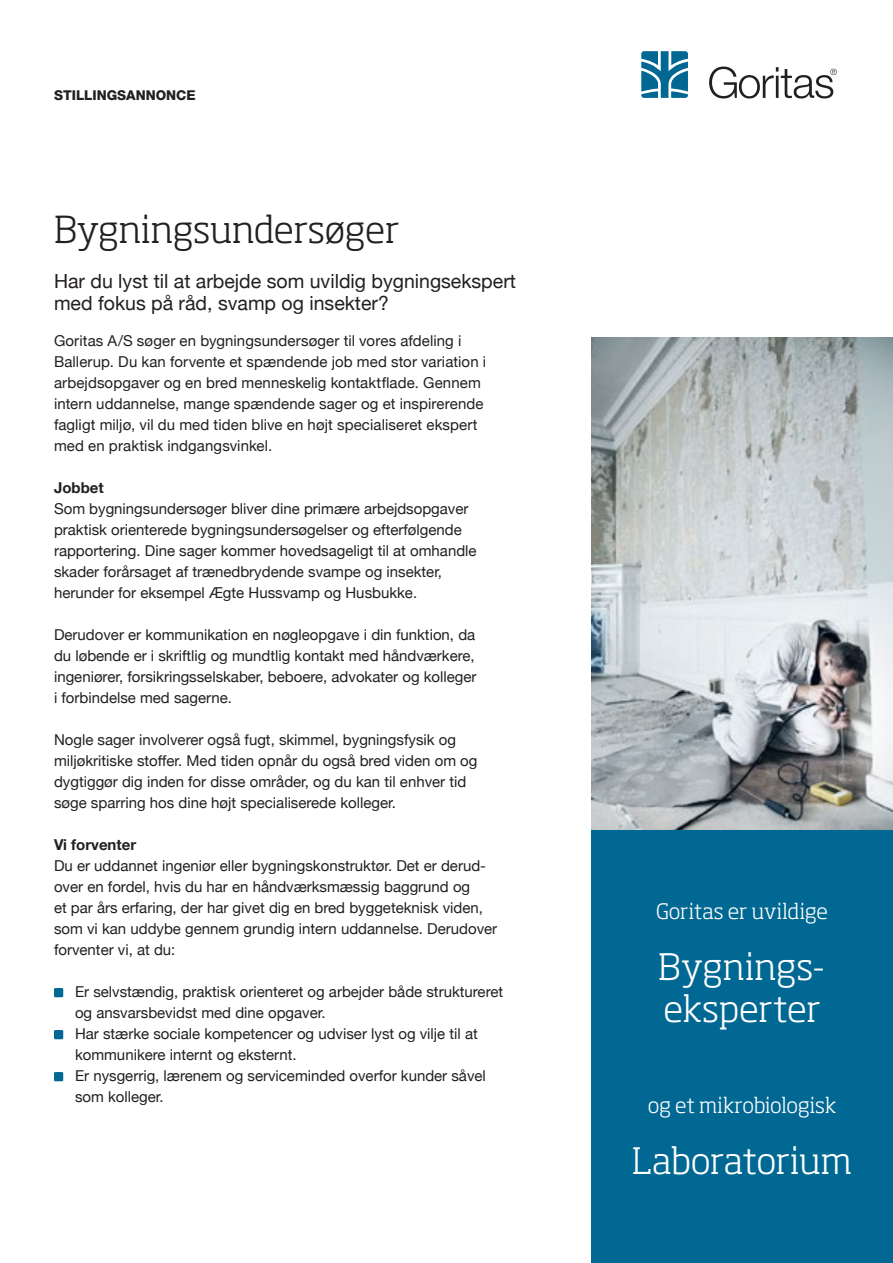
<style>
.page{position:relative;width:893px;height:1263px;background:#fff}
.page>*{position:absolute;margin:0;border:0;box-sizing:border-box;transform-origin:0 0}
.t1{font:300 36.75px "Soho Std";letter-spacing:-.005em;color:#231f20}
.t2{font:300 36px/42px "Soho Std";letter-spacing:-.005em;color:#fff}
.t3{font:300 21px "Soho Std";color:#fff}
.t4{font:19.5px/22.5px "Helvetica Neue";color:#231f20}
.t5{font:15px/21px "Helvetica Neue";color:#231f20}
.t6{font:700 15px "Helvetica Neue";color:#231f20}
.t7{font:800 13.5px "Helvetica Neue LT Com";color:#231f20}
</style>
<div class="page">
<div style="left:591px;top:829px;width:302px;height:434px;background:#006892"></div>
<div style="left:54px;top:988px;width:9px;height:9px;background:#006892"></div>
<div style="left:54px;top:1030px;width:9px;height:9px;background:#006892"></div>
<div style="left:54px;top:1072px;width:9px;height:9px;background:#006892"></div>
<img style="left:591px;top:337px;width:302px;height:492px">
<svg style="left:709px;top:67px;width:128px;height:31px"></svg>
<svg style="left:641px;top:51px;width:47px;height:47px"></svg>
<p class="t7" style="left:54px;top:87px;width:143px">STILLINGSANNONCE</p>
<h1 class="t1" style="left:54px;top:206px;width:347px">Bygningsundersøger</h1>
<h3 class="t4" style="left:54px;top:271px;width:463px">Har du lyst til at arbejde som uvildig bygningsekspert med fokus på råd, svamp og insekter?</h3>
<p class="t5" style="left:54px;top:331px;width:434px">Goritas A/S søger en bygningsundersøger til vores afdeling i Ballerup. Du kan forvente et spændende job med stor variation i -arbejdsopgaver og en bred menneskelig kontaktflade. Gennem intern uddannelse, mange spændende sager og et inspirerende fagligt miljø, vil du med tiden blive en højt specialiseret ekspert med en praktisk indgangsvinkel.</p>
<p class="t6" style="left:54px;top:476px;width:51px">Jobbet</p>
<p class="t5" style="left:54px;top:499px;width:424px">Som bygningsundersøger bliver dine primære arbejdsopgaver praktisk orienterede bygningsundersøgelser og efterfølgende rapportering. Dine sager kommer hovedsageligt til at omhandle skader forårsaget af trænedbrydende svampe og insekter, herunder for eksempel Ægte Hussvamp og Husbukke.</p>
<p class="t5" style="left:54px;top:625px;width:424px">Derudover er kommunikation en nøgleopgave i din funktion, da du løbende er i skriftlig og mundtlig kontakt med håndværkere, ingeniører, forsikringsselskaber, beboere, advokater og kolleger i forbindelse med sagerne.</p>
<p class="t5" style="left:54px;top:730px;width:425px">Nogle sager involverer også fugt, skimmel, bygningsfysik og -miljøkritiske stoffer. Med tiden opnår du også bred viden om og dygtiggør dig inden for disse områder, og du kan til enhver tid søge sparring hos dine højt specialiserede kolleger.</p>
<p class="t6" style="left:54px;top:833px;width:84px">Vi forventer</p>
<p class="t5" style="left:54px;top:856px;width:445px">Du er uddannet ingeniør eller bygningskonstruktør. Det er derud&shy;over en fordel, hvis du har en håndværksmæssig baggrund og<br>et par års erfaring, der har givet dig en bred byggeteknisk viden, som vi kan uddybe gennem grundig intern uddannelse. Derudover forventer vi, at du:</p>
<p class="t5" style="left:75px;top:982px;width:430px">Er selvstændig, praktisk orienteret og arbejder både struktureret og ansvarsbevidst med dine opgaver.<br>Har stærke sociale kompetencer og udviser lyst og vilje til at kommunikere internt og eksternt.<br>Er nysgerrig, lærenem og serviceminded overfor kunder såvel som kolleger.</p>
<h3 class="t3" style="left:656px;top:898px;width:173px">Goritas er uvildige</h3>
<h2 class="t2" style="left:658px;top:945px;width:169px">Bygnings&shy;eksperter</h2>
<h3 class="t3" style="left:648px;top:1092px;width:190px">og et mikrobiologisk</h3>
<h2 class="t2" style="left:632px;top:1139px;width:222px">Laboratorium</h2>
</div>
